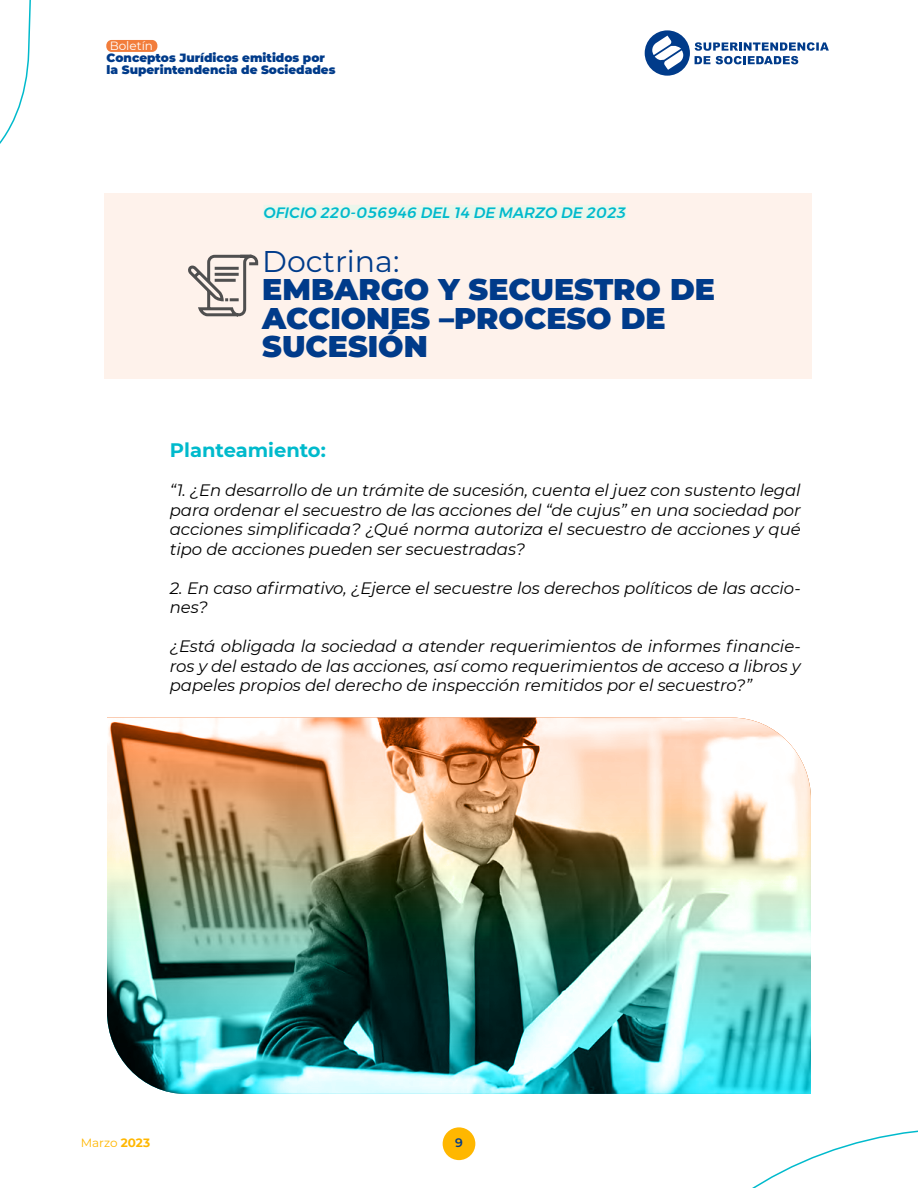
<style>
.page{position:relative;width:918px;height:1188px;background:#fff}
.page>*{position:absolute;margin:0;border:0;box-sizing:border-box;transform-origin:0 0}
.t1{font:900 30px/28.5px "Montserrat";color:#003b8a}
.t2{font:30px "Montserrat";color:#003b8a}
.t3{font:700 19.5px "Montserrat";color:#00bacc}
.t4{font:italic 16.5px/19.5px "Montserrat";letter-spacing:-.005em;color:#000;text-align:justify}
.t5{font:italic 500 15px "Montserrat";color:#00bacc}
.t6{font:600 12.3px "Montserrat";color:#003b8a}
.t7{font:900 12px/12px "Montserrat";color:#003b8a}
.t8{font:12px "Montserrat";color:#ffb700}
.t9{font:12px "Montserrat";color:#fff}
.s1{font-weight:700}
</style>
<div class="page">
<div style="left:106px;top:40px;width:51px;height:12px;background:#f27d3b;border-radius:5px"></div>
<svg style="left:752px;top:1130px;width:166px;height:58px"></svg>
<div style="left:443px;top:1127px;width:32px;height:33px;background:#ffb700;border-radius:50%"></div>
<svg style="left:0;top:0;width:31px;height:144px"></svg>
<svg style="left:645px;top:30px;width:184px;height:46px"></svg>
<div style="left:104px;top:194px;width:708px;height:185px;background:#fef2eb"></div>
<div style="left:264px;top:205px;width:362px;height:15px;background:#ebf6eb"></div>
<svg style="left:188px;top:254px;width:71px;height:63px"></svg>
<img style="left:107px;top:718px;width:704px;height:376px">
<p class="t9" style="left:110px;top:37px;width:45px">Boletín</p>
<p class="t7" style="left:107px;top:51px;width:230px">Conceptos Jurídicos emitidos por la Superintendencia de Sociedades</p>
<p class="t5" style="left:264px;top:201px;width:364px">OFICIO 220-056946 DEL 14 DE MARZO DE 2023</p>
<h1 class="t2" style="left:262px;top:241px;width:139px">Doctrina:</h1>
<h1 class="t1" style="left:262px;top:274px;width:454px">EMBARGO Y SECUESTRO DE<br>ACCIONES –PROCESO DE<br>SUCESIÓN</h1>
<p class="t3" style="left:170px;top:436px;width:157px">Planteamiento:</p>
<p class="t4" style="left:170px;top:480px;width:632px">“1. ¿En desarrollo de un trámite de sucesión, cuenta el juez con sustento legal para ordenar el secuestro de las acciones del “de cujus” en una sociedad por acciones simplificada? ¿Qué norma autoriza el secuestro de acciones y qué tipo de acciones pueden ser secuestradas?</p>
<p class="t4" style="left:170px;top:578px;width:632px">2. En caso afirmativo, ¿Ejerce el secuestre los derechos políticos de las accio&shy;nes?</p>
<p class="t4" style="left:170px;top:636px;width:632px">¿Está obligada la sociedad a atender requerimientos de informes financie&shy;ros y del estado de las acciones, así como requerimientos de acceso a libros y papeles propios del derecho de inspección remitidos por el secuestro?”</p>
<p class="t8" style="left:81px;top:1135px;width:71px">Marzo <span class="s1">2023</span></p>
<p class="t6" style="left:455px;top:1134px;width:9px">9</p>
</div>
